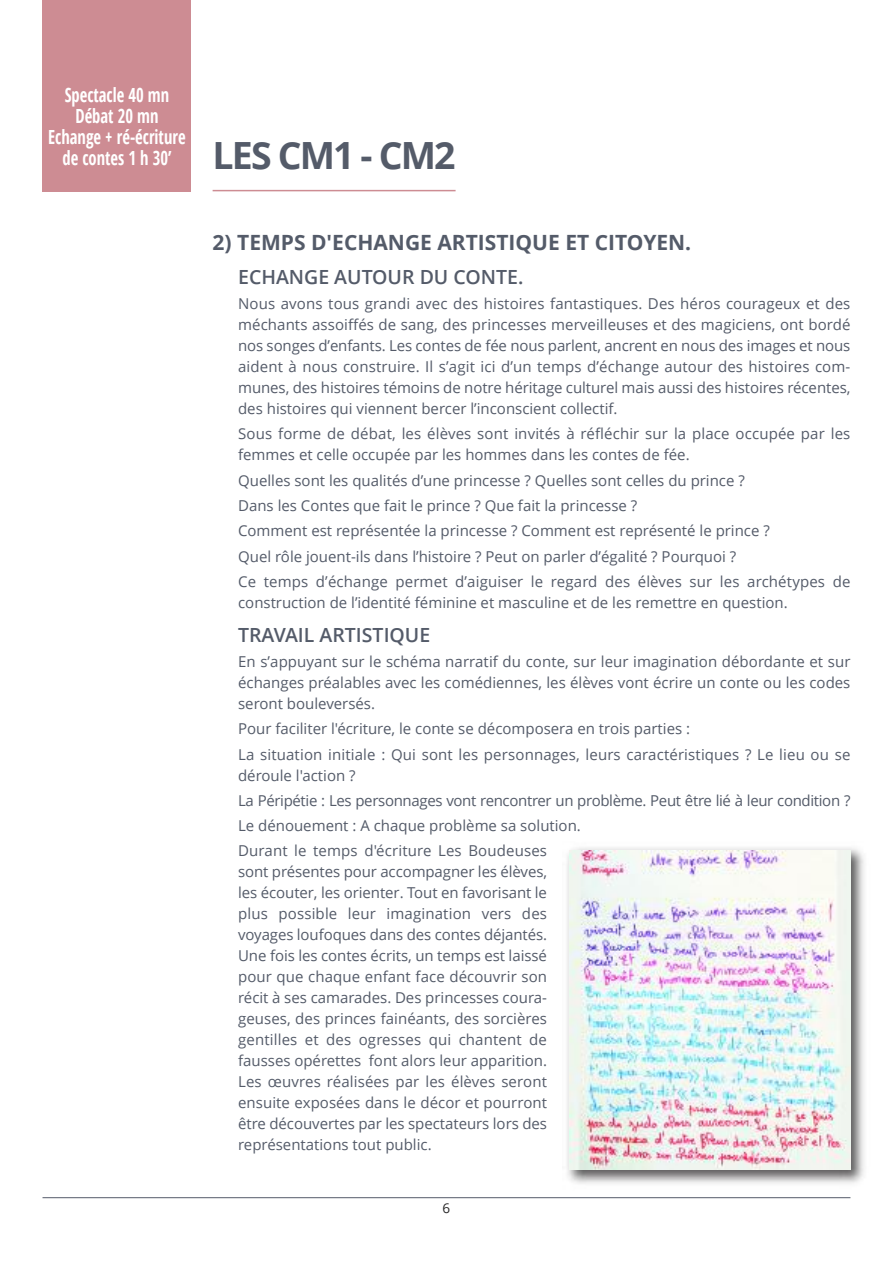
<style>
.page{position:relative;width:893px;height:1263px;background:#fff}
.page>*{position:absolute;margin:0;border:0;box-sizing:border-box;transform-origin:0 0}
.t1{font:700 37.5px "Open Sans";letter-spacing:-.05em;color:#545b69}
.t2{font:700 21px "Open Sans";color:#545b69}
.t3{font:700 condensed 19.5px/21px "Open Sans";color:#fff;text-align:center;scale:.85 1}
.t4{font:600 19.5px "Open Sans";color:#545b69}
.t5{font:15px/21px "Open Sans";color:#545b69}
.t6{font:13.5px "Open Sans";color:#272627}
</style>
<div class="page">
<hr style="left:43px;top:1197px;width:807px;height:1px;background:#545b69">
<hr style="left:213px;top:190px;width:243px;height:1px;background:#cd8c93">
<div style="left:43px;top:0;width:148px;height:191px;background:#cd8c93"></div>
<img style="left:567px;top:847px;width:297px;height:337px">
<img style="left:570px;top:851px;width:280px;height:319px">
<h3 class="t3" style="left:48px;top:84px;width:163px">Spectacle 40 mn<br>Débat 20 mn<br>Echange + ré-écriture de contes 1 h 30’</h3>
<h1 class="t1" style="left:213px;top:129px;width:244px">LES CM1 - CM2</h1>
<h2 class="t2" style="left:213px;top:227px;width:480px">2) TEMPS D'ECHANGE ARTISTIQUE ET CITOYEN.</h2>
<h3 class="t4" style="left:238px;top:263px;width:287px">ECHANGE AUTOUR DU CONTE.</h3>
<p class="t5" style="left:238px;top:293px;width:614px;text-align:justify">Nous avons tous grandi avec des histoires fantastiques. Des héros courageux et des méchants assoiffés de sang, des princesses merveilleuses et des magiciens, ont bordé nos songes d’enfants. Les contes de fée nous parlent, ancrent en nous des images et nous aident à nous construire. Il s’agit ici d’un temps d’échange autour des histoires com&shy;munes, des histoires témoins de notre héritage culturel mais aussi des histoires récentes, des histoires qui viennent bercer l’inconscient collectif.</p>
<p class="t5" style="left:238px;top:423px;width:614px">Sous forme de débat, les élèves sont invités à réfléchir sur la place occupée par les femmes et celle occupée par les hommes dans les contes de fée.</p>
<p class="t5" style="left:238px;top:467px;width:614px;line-height:25.2px">Quelles sont les qualités d’une princesse ? Quelles sont celles du prince ?<br>Dans les Contes que fait le prince ? Que fait la princesse ?<br>Comment est représentée la princesse ? Comment est représenté le prince ?<br>Quel rôle jouent-ils dans l’histoire ? Peut on parler d’égalité ? Pourquoi ?<br>Ce temps d’échange permet d’aiguiser le regard des élèves sur les archétypes de</p>
<p class="t5" style="left:238px;top:591px;width:551px">construction de l’identité féminine et masculine et de les remettre en question.</p>
<h3 class="t4" style="left:238px;top:621px;width:194px">TRAVAIL ARTISTIQUE</h3>
<p class="t5" style="left:238px;top:651px;width:614px;text-align:justify">En s’appuyant sur le schéma narratif du conte, sur leur imagination débordante et sur échanges préalables avec les comédiennes, les élèves vont écrire un conte ou les codes seront bouleversés.</p>
<p class="t5" style="left:238px;top:716px;width:614px;line-height:25.2px">Pour faciliter l'écriture, le conte se décomposera en trois parties :<br>La situation initiale : Qui sont les personnages, leurs caractéristiques ? Le lieu ou se</p>
<p class="t5" style="left:238px;top:762px;width:614px;line-height:25.2px">déroule l'action ?<br>La Péripétie : Les personnages vont rencontrer un problème. Peut être lié à leur condition ?<br>Le dénouement : A chaque problème sa solution.<br>Durant le temps d'écriture Les Boudeuses</p>
<p class="t5" style="left:238px;top:861px;width:310px;text-align:justify">sont présentes pour accompagner les élèves, les écouter, les orienter. Tout en favorisant le plus possible leur imagination vers des voyages loufoques dans des contes déjantés.<br>Une fois les contes écrits, un temps est laissé pour que chaque enfant face découvrir son récit à ses camarades. Des princesses coura&shy;geuses, des princes fainéants, des sorcières gentilles et des ogresses qui chantent de fausses opérettes font alors leur apparition.<br>Les œuvres réalisées par les élèves seront ensuite exposées dans le décor et pourront être découvertes par les spectateurs lors des représentations tout public.</p>
<p class="t6" style="left:443px;top:1198px;width:9px">6</p>
</div>
